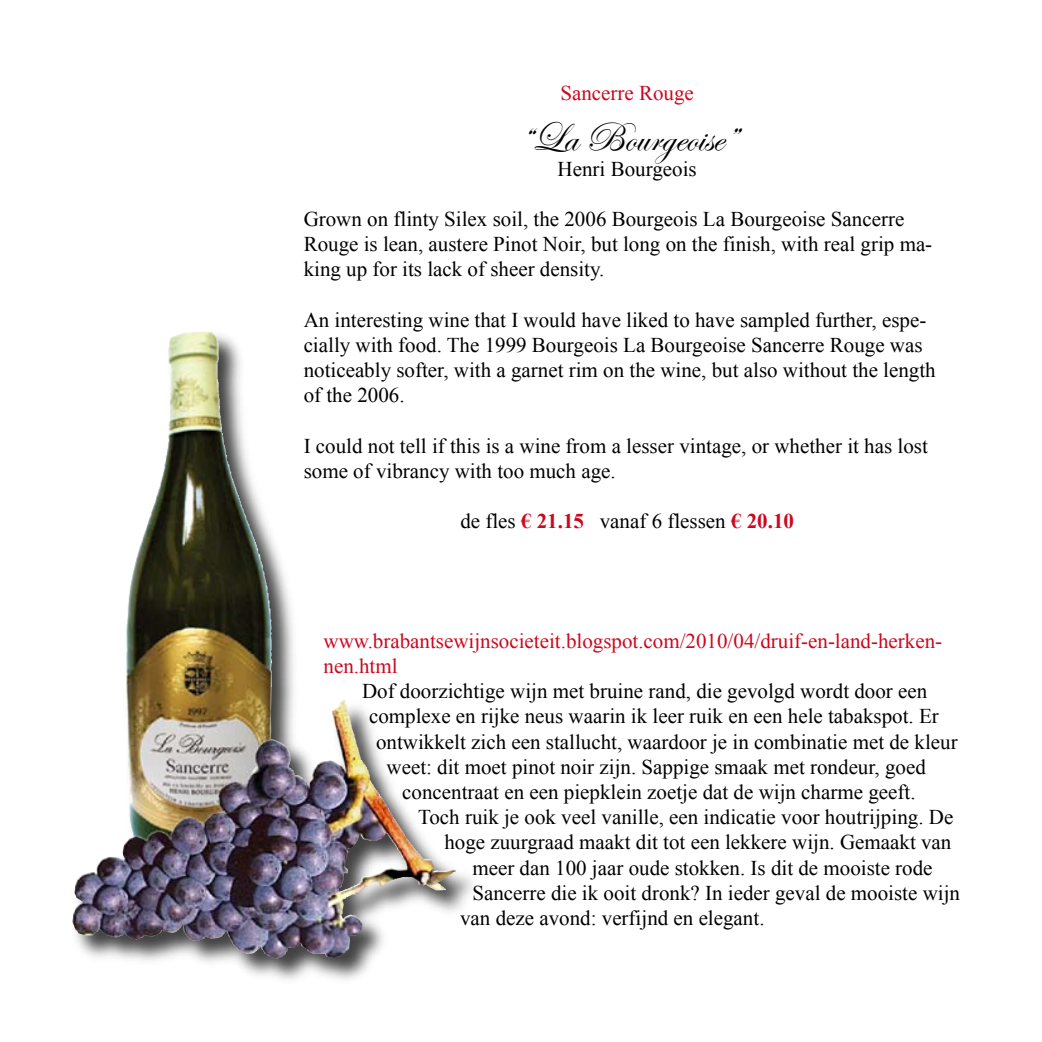
<style>
.page{position:relative;width:1042px;height:1042px;background:#fff}
.page>*{position:absolute;margin:0;border:0;box-sizing:border-box;transform-origin:0 0}
.t1{font:42px "Edwardian Script ITC";color:#000}
.t2{font:21px/25.2px "Times New Roman";color:#000}
.t3{font:21px/25.2px "Times New Roman";color:#cc071e}
.s1{font-weight:700;color:#cc071e}
</style>
<div class="page">
<div style="left:69px;top:330px;width:412px;height:656px;background:#000;opacity:.75"></div>
<img style="left:182px;top:332px;width:146px;height:451px">
<p class="t3" style="left:560px;top:80px;width:135px">Sancerre Rouge</p>
<h1 class="t1" style="left:518px;top:115px;width:219px">“La Bourgeoise”</h1>
<p class="t2" style="left:558px;top:156px;width:141px">Henri Bourgeois</p>
<p class="t2" style="left:304px;top:206px;width:630px">Grown on flinty Silex soil, the 2006 Bourgeois La Bourgeoise Sancerre<br>Rouge is lean, austere Pinot Noir, but long on the finish, with real grip ma&shy;king up for its lack of sheer density.</p>
<p class="t2" style="left:304px;top:307px;width:633px">An interesting wine that I would have liked to have sampled further, espe&shy;cially with food. The 1999 Bourgeois La Bourgeoise Sancerre Rouge was noticeably softer, with a garnet rim on the wine, but also without the length of the 2006.</p>
<p class="t2" style="left:304px;top:433px;width:626px">I could not tell if this is a wine from a lesser vintage, or whether it has lost some of vibrancy with too much age.</p>
<p class="t2" style="left:460px;top:508px;width:335px">de fles <span class="s1">€ 21.15</span> vanaf 6 flessen <span class="s1">€ 20.10</span></p>
<p class="t3" style="left:323px;top:628px;width:620px">www.brabantsewijnsocieteit.blogspot.com/2010/04/druif-en-land-herken&shy;nen.html</p>
<p class="t2" style="left:362px;top:678px;width:567px">Dof doorzichtige wijn met bruine rand, die gevolgd wordt door een</p>
<p class="t2" style="left:369px;top:703px;width:571px">complexe en rijke neus waarin ik leer ruik en een hele tabakspot. Er</p>
<p class="t2" style="left:376px;top:728px;width:583px">ontwikkelt zich een stallucht, waardoor je in combinatie met de kleur</p>
<p class="t2" style="left:386px;top:754px;width:541px">weet: dit moet pinot noir zijn. Sappige smaak met rondeur, goed</p>
<p class="t2" style="left:402px;top:779px;width:515px">concentraat en een piepklein zoetje dat de wijn charme geeft.</p>
<p class="t2" style="left:418px;top:804px;width:537px">Toch ruik je ook veel vanille, een indicatie voor houtrijping. De</p>
<p class="t2" style="left:444px;top:829px;width:509px">hoge zuurgraad maakt dit tot een lekkere wijn. Gemaakt van</p>
<p class="t2" style="left:472px;top:854px;width:462px">meer dan 100 jaar oude stokken. Is dit de mooiste rode</p>
<p class="t2" style="left:472px;top:880px;width:489px">Sancerre die ik ooit dronk? In ieder geval de mooiste wijn</p>
<p class="t2" style="left:460px;top:905px;width:306px">van deze avond: verfijnd en elegant.</p>
</div>
